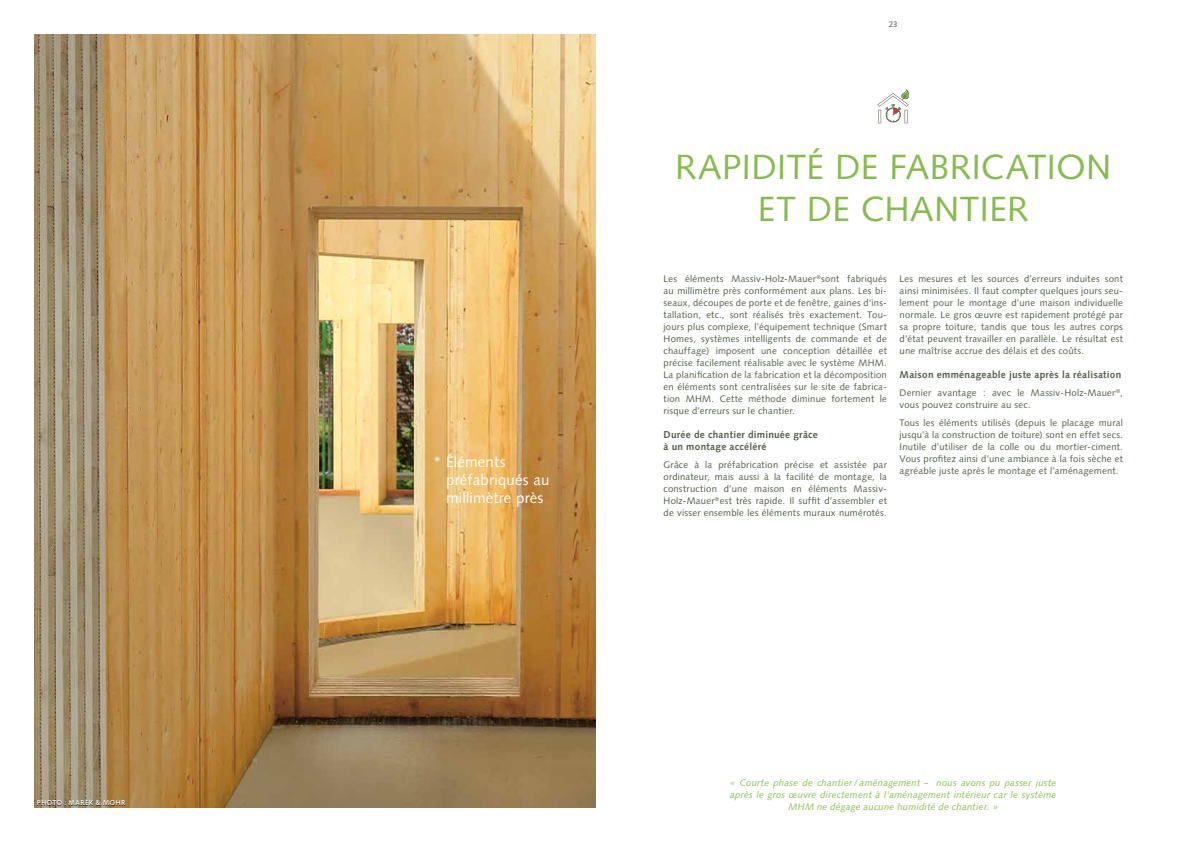
<style>
.page{position:relative;width:1191px;height:842px;background:#fff}
.page>*{position:absolute;margin:0;border:0;box-sizing:border-box;transform-origin:0 0}
.t1{font:35px/42px "Syntax LT Std";letter-spacing:.01em;color:#87bc4d;text-align:center}
.t2{font:15px/18px "Syntax LT Std";letter-spacing:.015em;color:#fff}
.t3{font:700 10px/12px "Syntax LT Std";letter-spacing:.025em;color:#525d47}
.t4{font:9.5px/12px "Syntax LT Std";letter-spacing:.025em;color:#525d47}
.t5{font:italic 9.5px/12px "Syntax LT Std";letter-spacing:.025em;color:#87bc4d;text-align:center}
.t6{font:8px "Syntax LT Std";color:#525d47}
.t7{font:700 7px "Syntax LT Std";letter-spacing:.045em;color:#fff}
</style>
<div class="page">
<img style="left:34px;top:34px;width:561px;height:774px">
<svg style="left:877px;top:89px;width:32px;height:35px"></svg>
<div style="left:37px;top:800px;width:89px;height:6px;background:#000;opacity:.75"></div>
<p class="t7" style="left:37px;top:799px;width:90px">PHOTO : MAREK &amp; MOHR</p>
<h2 class="t2" style="left:446px;top:453px;width:105px;text-indent:-13px">* Éléments préfabriqués au millimètre près</h2>
<p class="t6" style="left:888px;top:20px;width:10px">23</p>
<h1 class="t1" style="left:675px;top:146px;width:438px">RAPIDITÉ DE FABRICATION<br>ET DE CHANTIER</h1>
<p class="t4" style="left:663px;top:273px;width:225px">Les éléments Massiv-Holz-Mauer<sup>®</sup>sont fabriqués au millimètre près conformément aux plans. Les bi&shy;seaux, découpes de porte et de fenêtre, gaines d'ins&shy;tallation, etc. , sont réalisés très exactement. Tou&shy;jours plus complexe, l’équipement technique (Smart Homes, systèmes intelligents de commande et de chauffage) imposent une conception détaillée et précise facilement réalisable avec le système MHM.<br>La planification de la fabrication et la décomposition en éléments sont centralisées sur le site de fabrica&shy;tion MHM. Cette méthode diminue fortement le risque d’erreurs sur le chantier.</p>
<p class="t3" style="left:663px;top:429px;width:156px">Durée de chantier diminuée grâce à un montage accéléré</p>
<p class="t4" style="left:663px;top:459px;width:225px;text-align:justify">Grâce à la préfabrication précise et assistée par ordinateur, mais aussi à la facilité de montage, la construction d’une maison en éléments Massiv-Holz-Mauer<sup>®</sup>est très rapide. Il suffit d’assembler et de visser ensemble les éléments muraux numérotés.</p>
<p class="t4" style="left:899px;top:273px;width:225px;text-align:justify">Les mesures et les sources d’erreurs induites sont ainsi minimisées. Il faut compter quelques jours seu&shy;lement pour le montage d’une maison individuelle normale. Le gros œuvre est rapidement protégé par sa propre toiture, tandis que tous les autres corps d’état peuvent travailler en parallèle. Le résultat est une maîtrise accrue des délais et des coûts.</p>
<p class="t3" style="left:899px;top:369px;width:223px">Maison emménageable juste après la réalisation</p>
<p class="t4" style="left:899px;top:387px;width:225px">Dernier avantage : avec le Massiv-Holz-Mauer<sup>®</sup>, vous pouvez construire au sec.</p>
<p class="t4" style="left:899px;top:417px;width:225px">Tous les éléments utilisés (depuis le placage mural jusqu’à la construction de toiture) sont en effet secs.<br>Inutile d’utiliser de la colle ou du mortier-ciment.<br>Vous profitez ainsi d’une ambiance à la fois sèche et agréable juste après le montage et l’aménagement.</p>
<p class="t5" style="left:730px;top:777px;width:328px">« Courte phase de chantier / aménagement – nous avons pu passer juste après le gros œuvre directement à l’aménagement intérieur car le système<br>MHM ne dégage aucune humidité de chantier. »</p>
</div>
